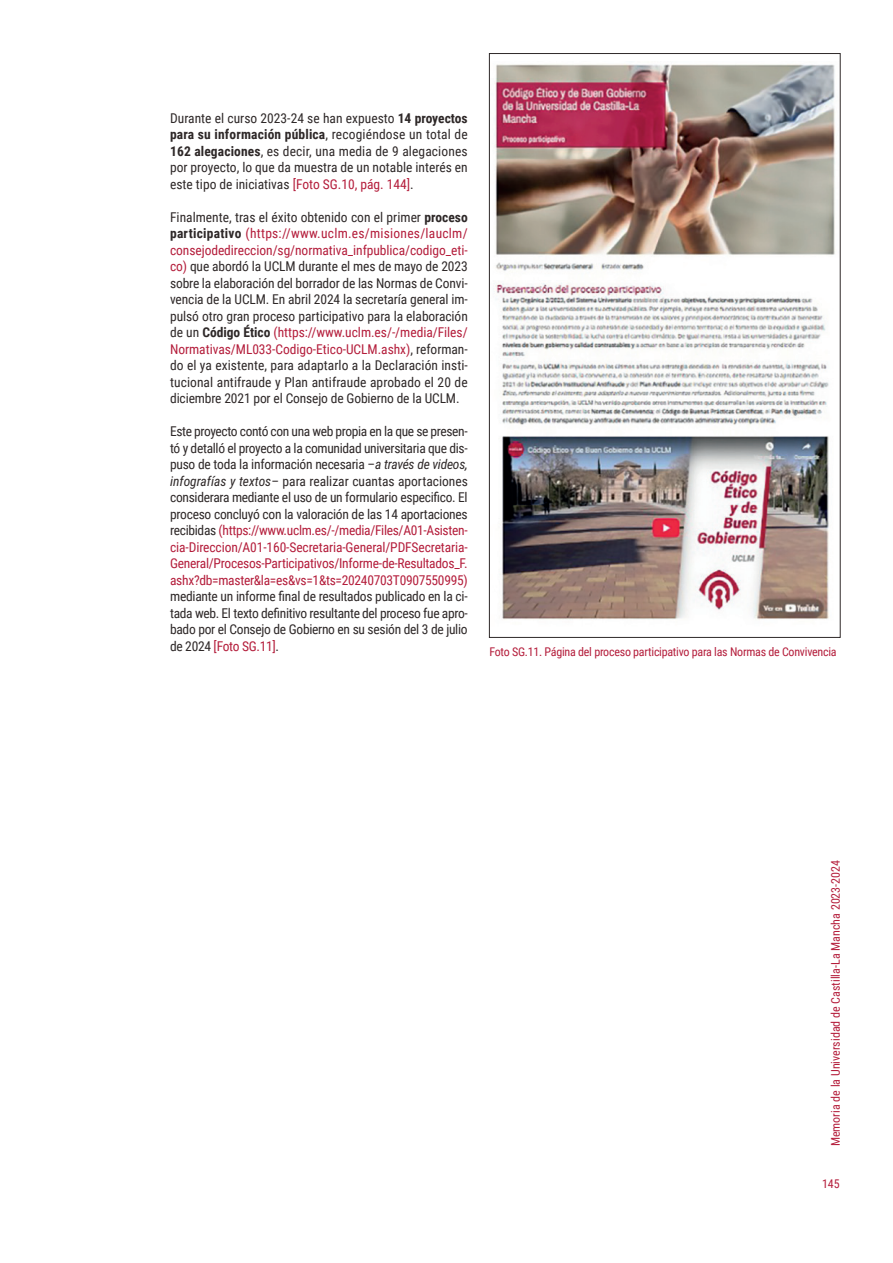
<style>
.page{position:relative;width:893px;height:1263px;background:#fff}
.page>*{position:absolute;margin:0;border:0;box-sizing:border-box;transform-origin:0 0}
.txt_corrido{font:13.5px/16.5px "Roboto Condensed";letter-spacing:-.01em;color:#2e2828;text-align:justify}
.txt_corrido-2{font:12px "Roboto Condensed";letter-spacing:-.02em;color:#b41d3b}
.txt_corrido-3{font:12px "Roboto Condensed";color:#b41d3b}
.s1{font-weight:700}
.s2{color:#b41d3b}
.s3{font-style:italic}
</style>
<div class="page">
<img style="left:493px;top:64px;width:342px;height:556px">
<p class="txt_corrido" style="left:170px;top:109px;width:299px">Durante el curso 2023-24 se han expuesto <span class="s1">14 proyectos para su información pública</span>, recogiéndose un total de <span class="s1">162 alegaciones</span>, es decir, una media de 9 alegaciones por proyecto, lo que da muestra de un notable interés en este tipo de iniciativas <span class="s2">[Foto SG.10, pág. 144]</span>.</p>
<p class="txt_corrido" style="left:170px;top:208px;width:299px">Finalmente, tras el éxito obtenido con el primer <span class="s1">proceso participativo</span> <span class="s2">(https://www.uclm.es/misiones/lauclm/ consejodedireccion/sg/normativa_infpublica/codigo_eti&shy;co)</span> que abordó la UCLM durante el mes de mayo de 2023 sobre la elaboración del borrador de las Normas de Convi&shy;vencia de la UCLM. En abril 2024 la secretaría general im&shy;pulsó otro gran proceso participativo para la elaboración de un <span class="s1">Código Ético</span> <span class="s2">(https://www.uclm.es/-/media/Files/ Normativas/ML033-Codigo-Etico-UCLM.ashx)</span>, reforman&shy;do el ya existente, para adaptarlo a la Declaración insti&shy;tucional antifraude y Plan antifraude aprobado el 20 de diciembre 2021 por el Consejo de Gobierno de la UCLM.</p>
<p class="txt_corrido" style="left:170px;top:423px;width:299px">Este proyecto contó con una web propia en la que se presen&shy;tó y detalló el proyecto a la comunidad universitaria que dis&shy;puso de toda la información necesaria –<span class="s3">a través de videos, infografías y textos</span>– para realizar cuantas aportaciones considerara mediante el uso de un formulario especifico. El proceso concluyó con la valoración de las 14 aportaciones recibidas <span class="s2">(https://www.uclm.es/-/media/Files/A01-Asisten&shy;cia-Direccion/A01-160-Secretaria-General/PDFSecretaria-General/Procesos-Participativos/Informe-de-Resultados_F. ashx?db=master&amp;la=es&amp;vs=1&amp;ts=20240703T0907550995) </span>mediante un informe final de resultados publicado en la ci&shy;tada web. El texto definitivo resultante del proceso fue apro&shy;bado por el Consejo de Gobierno en su sesión del 3 de julio de 2024 <span class="s2">[Foto SG.11]</span>.</p>
<p class="txt_corrido-2" style="left:489px;top:643px;width:349px">Foto SG.11. Página del proceso participativo para las Normas de Convivencia</p>
<p class="txt_corrido-3" style="left:827px;top:1146px;width:288px;rotate:-90deg">Memoria de la Universidad de Castilla-La Mancha 2023-2024</p>
<p class="txt_corrido-2" style="left:822px;top:1175px;width:19px">145</p>
</div>
